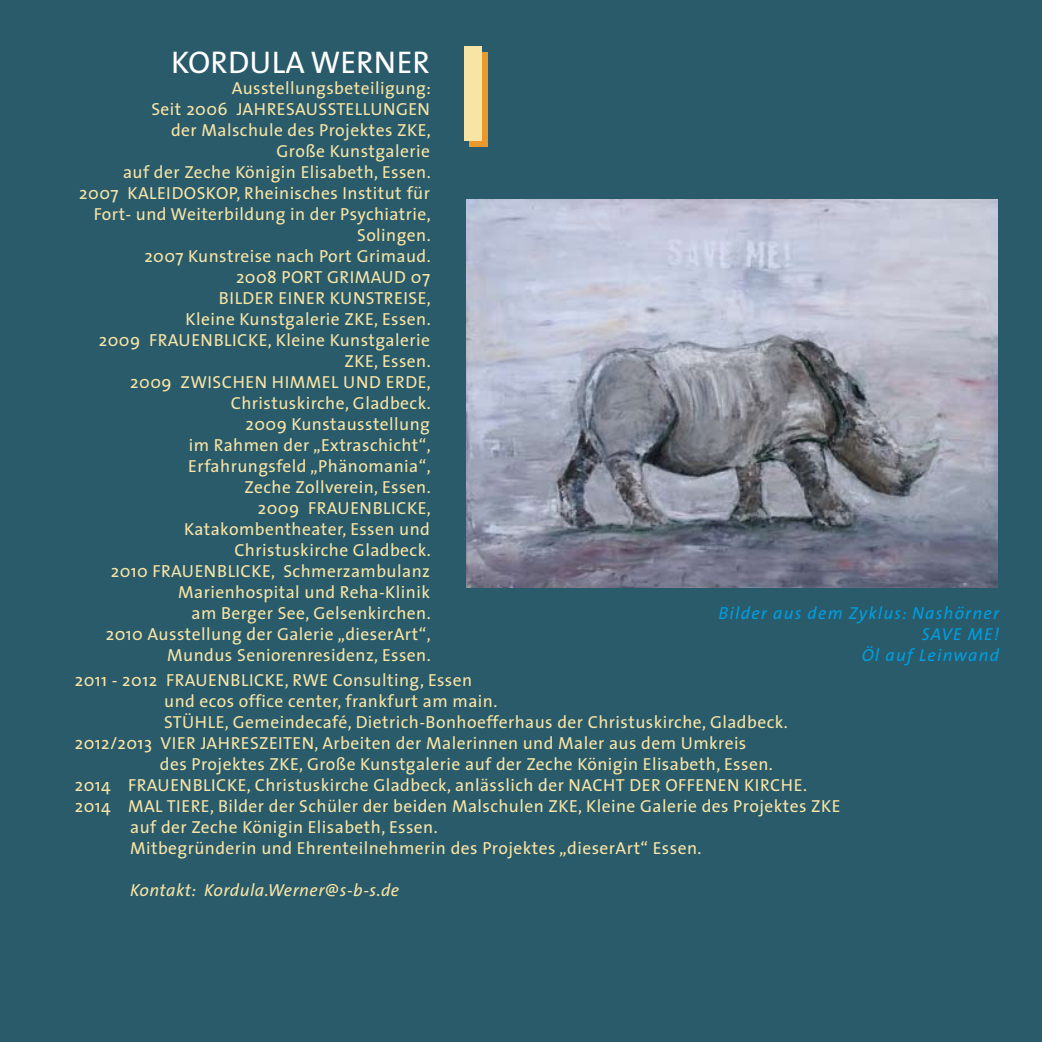
<style>
.page{position:relative;width:1042px;height:1042px;background:#2a5b6b}
.page>*{position:absolute;margin:0;border:0;box-sizing:border-box;transform-origin:0 0}
.t1{font:31.5px "The Sans";color:#fff}
.t2{font:17.5px/21px "The Sans";letter-spacing:.025em;color:#f8e5a6;text-align:right}
.t3{font:italic 17.5px/21px "The Sans";letter-spacing:.065em;color:#009ee0;text-align:right}
.t4{font:italic 17.5px "The Sans";letter-spacing:.025em;color:#f8e5a6}
</style>
<div class="page">
<div style="left:470px;top:52px;width:18px;height:94px;background:#ea992e"></div>
<div style="left:464px;top:46px;width:18px;height:94px;background:#f8e5a6"></div>
<img style="left:466px;top:200px;width:532px;height:388px">
<h1 class="t1" style="left:171px;top:36px;width:260px">KORDULA WERNER</h1>
<p class="t2" style="left:79px;top:77px;width:353px">Ausstellungsbeteiligung:<br>Seit 2006 JAHRESAUSSTELLUNGEN<br>der Malschule des Projektes ZKE,<br>Große Kunstgalerie<br>auf der Zeche Königin Elisabeth, Essen.<br>2007 KALEIDOSKOP, Rheinisches Institut für<br>Fort- und Weiterbildung in der Psychiatrie,<br>Solingen.<br>2007 Kunstreise nach Port Grimaud.<br>2008 PORT GRIMAUD 07<br>BILDER EINER KUNSTREISE,<br>Kleine Kunstgalerie ZKE, Essen.<br>2009 FRAUENBLICKE, Kleine Kunstgalerie<br>ZKE, Essen.<br>2009 ZWISCHEN HIMMEL UND ERDE,<br>Christuskirche, Gladbeck.<br>2009 Kunstausstellung<br>im Rahmen der „Extraschicht“,<br>Erfahrungsfeld „Phänomania“,<br>Zeche Zollverein, Essen.<br>2009 FRAUENBLICKE,<br>Katakombentheater, Essen und<br>Christuskirche Gladbeck.<br>2010 FRAUENBLICKE, Schmerzambulanz<br>Marienhospital und Reha-Klinik<br>am Berger See, Gelsenkirchen.<br>2010 Ausstellung der Galerie „dieserArt“,<br>Mundus Seniorenresidenz, Essen.</p>
<p class="t3" style="left:718px;top:602px;width:282px">Bilder aus dem Zyklus: Nashörner<br>SAVE ME!<br>Öl auf Leinwand</p>
<p class="t2" style="left:75px;top:669px;width:399px">2011 - 2012 FRAUENBLICKE, RWE Consulting, Essen</p>
<p class="t2" style="left:164px;top:690px;width:335px">und ecos office center, frankfurt am main.</p>
<p class="t2" style="left:164px;top:711px;width:625px">STÜHLE, Gemeindecafé, Dietrich-Bonhoefferhaus der Christuskirche, Gladbeck.</p>
<p class="t2" style="left:75px;top:732px;width:673px">2012/2013 VIER JAHRESZEITEN, Arbeiten der Malerinnen und Maler aus dem Umkreis</p>
<p class="t2" style="left:160px;top:753px;width:614px">des Projektes ZKE, Große Kunstgalerie auf der Zeche Königin Elisabeth, Essen.</p>
<p class="t2" style="left:75px;top:774px;width:734px">2014 FRAUENBLICKE, Christuskirche Gladbeck, anlässlich der NACHT DER OFFENEN KIRCHE.</p>
<p class="t2" style="left:75px;top:795px;width:767px">2014 MAL TIERE, Bilder der Schüler der beiden Malschulen ZKE, Kleine Galerie des Projektes ZKE</p>
<p class="t2" style="left:130px;top:816px;width:309px">auf der Zeche Königin Elisabeth, Essen.</p>
<p class="t2" style="left:130px;top:837px;width:573px">Mitbegründerin und Ehrenteilnehmerin des Projektes „dieserArt“ Essen.</p>
<p class="t4" style="left:130px;top:876px;width:271px">Kontakt: Kordula.Werner@s-b-s.de</p>
</div>
